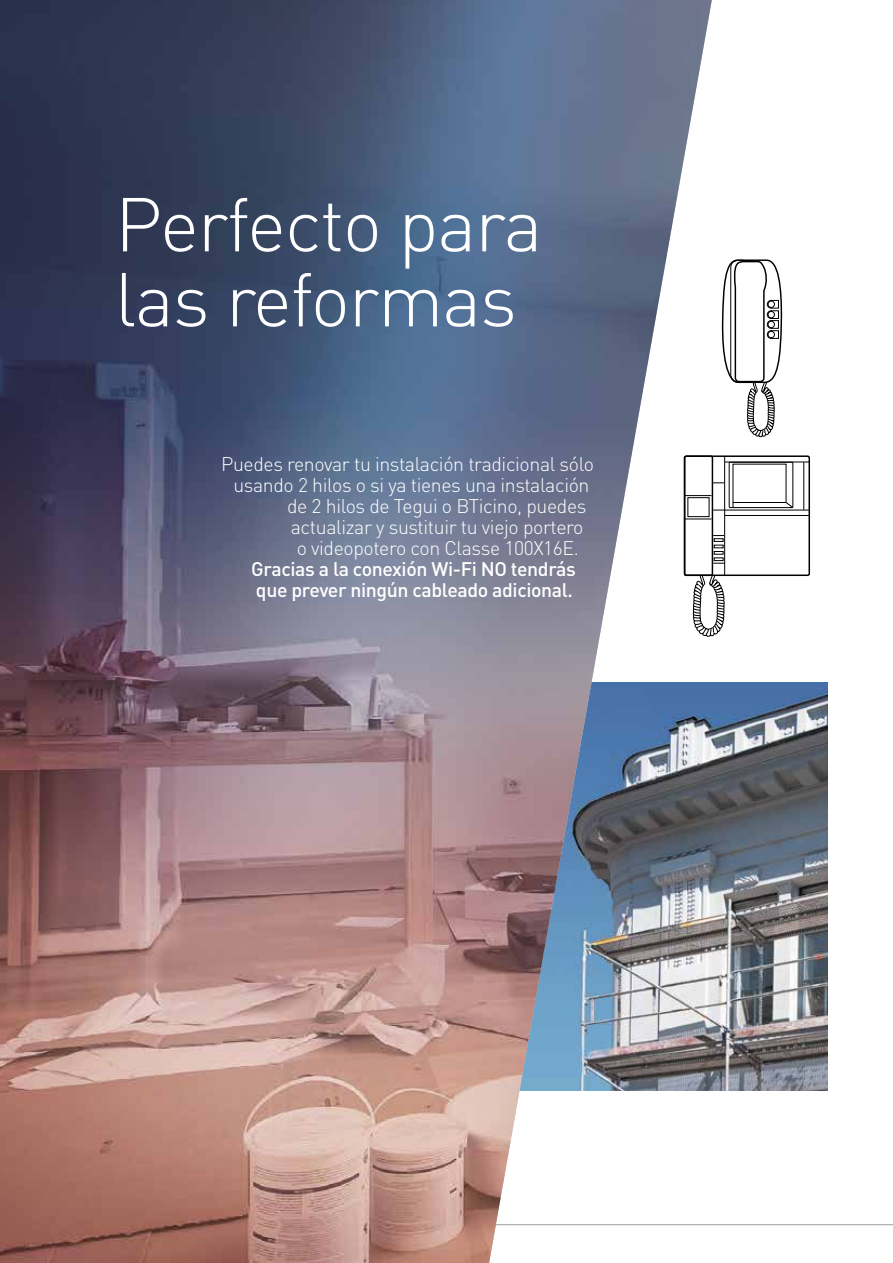
<style>
.page{position:relative;width:893px;height:1263px;background:#fff}
.page>*{position:absolute;margin:0;border:0;box-sizing:border-box;transform-origin:0 0}
.t1{font:300 75px/75px "DIN Pro";letter-spacing:-.02em;color:#fff}
.t2{font:300 19.5px "DIN Pro";letter-spacing:-.02em;color:#fff}
.t3{font:500 19.5px/21px "DIN Pro";letter-spacing:-.02em;color:#fff}
</style>
<div class="page">
<hr style="left:0;top:1224px;width:893px;height:1px;background:#9d9d9c">
<img style="left:712px;top:682px;width:116px;height:408px">
<img style="left:0;top:0;width:712px;height:1263px">
<div style="left:685px;top:456px;width:124px;height:119px;background:#fff;border-radius:2px"></div>
<div style="left:684px;top:455px;width:126px;height:121px;border:2px solid #000;border-radius:2px"></div>
<svg style="left:693px;top:535px;width:32px;height:102px"></svg>
<div style="left:729px;top:462px;width:64px;height:46px;border:1px solid #000"></div>
<div style="left:684px;top:455px;width:29px;height:121px;border:2px solid #000;border-radius:2px"></div>
<hr style="left:724px;top:457px;width:1px;height:119px;background:#000">
<hr style="left:803px;top:462px;width:1px;height:48px;background:#000">
<hr style="left:713px;top:510px;width:96px;height:1px;background:#000">
<hr style="left:725px;top:462px;width:85px;height:1px;background:#000">
<svg style="left:684px;top:495px;width:27px;height:1px"></svg>
<svg style="left:684px;top:519px;width:27px;height:1px"></svg>
<hr style="left:725px;top:515px;width:85px;height:1px;background:#000">
<div style="left:733px;top:464px;width:53px;height:39px;border:1px solid #000"></div>
<svg style="left:785px;top:502px;width:9px;height:6px"></svg>
<div style="left:688px;top:497px;width:21px;height:20px;border:1px solid #000"></div>
<svg style="left:721px;top:259px;width:62px;height:178px"></svg>
<h1 class="t1" style="left:115px;top:180px;width:429px">Perfecto para las reformas</h1>
<p class="t2" style="left:221px;top:449px;width:374px">Puedes renovar tu instalación tradicional sólo</p>
<p class="t2" style="left:233px;top:470px;width:358px">usando 2 hilos o si ya tienes una instalación</p>
<p class="t2" style="left:287px;top:491px;width:301px">de 2 hilos de Tegui o BTicino, puedes</p>
<p class="t2" style="left:291px;top:512px;width:294px">actualizar y sustituir tu viejo portero</p>
<p class="t2" style="left:297px;top:533px;width:284px">o videopotero con Classe 100X16E.</p>
<p class="t3" style="left:251px;top:556px;width:326px">Gracias a la conexión Wi-Fi NO tendrás que prever ningún cableado adicional.</p>
</div>
